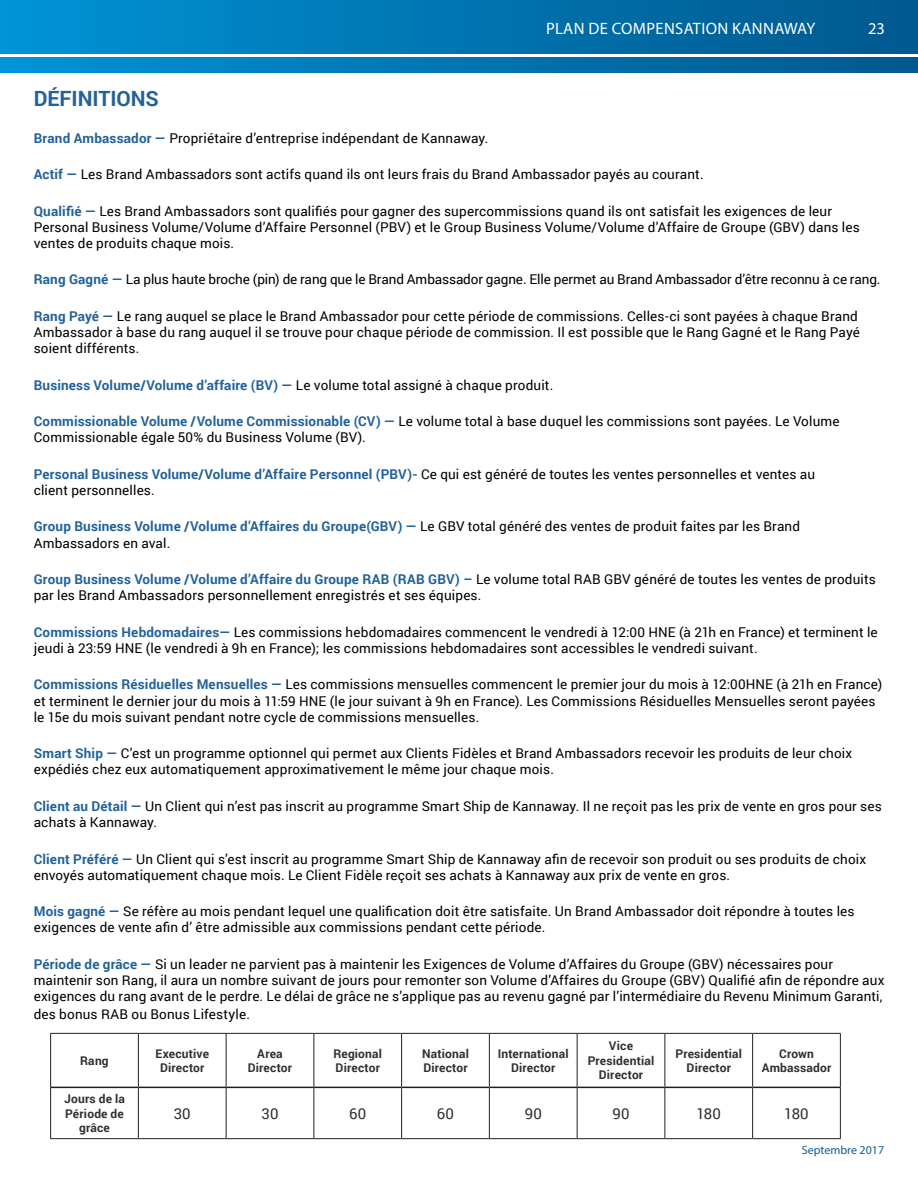
<style>
.page{position:relative;width:918px;height:1188px;background:#fff}
.page>*{position:absolute;margin:0;border:0;box-sizing:border-box;transform-origin:0 0}
.t1{font:700 21px "Roboto";letter-spacing:-.005em;color:#22629a}
.t2{font:16.5px "Myriad Pro";letter-spacing:.02em;color:#fff}
.t3{font:15px "Roboto";letter-spacing:.01em;color:#312f30}
.t4{font:13.5px/16.2px "Roboto";letter-spacing:.01em;color:#000}
.t5{font:700 13.5px "Roboto";letter-spacing:.01em;color:#22629a}
.t6{font:700 12px/14.4px "Roboto";letter-spacing:.015em;color:#312f30;text-align:center}
.t7{font:12px "Myriad Pro";color:#105d97}
.s1{font-weight:700;color:#22629a}
.s2{font-weight:400;color:#000}
</style>
<div class="page">
<div style="left:0;top:0;width:918px;height:54px;background:linear-gradient(to right,#0093d6,#01588d)"></div>
<svg style="left:0;top:57px;width:918px;height:15px;background:#0075b1"></svg>
<hr style="left:50px;top:1033px;width:88px;height:1px;background:#231f20">
<hr style="left:50px;top:1034px;width:1px;height:53px;background:#231f20">
<hr style="left:138px;top:1033px;width:88px;height:1px;background:#231f20">
<hr style="left:138px;top:1034px;width:1px;height:53px;background:#231f20">
<hr style="left:226px;top:1033px;width:88px;height:1px;background:#231f20">
<hr style="left:226px;top:1034px;width:1px;height:53px;background:#231f20">
<hr style="left:314px;top:1033px;width:88px;height:1px;background:#231f20">
<hr style="left:314px;top:1034px;width:1px;height:53px;background:#231f20">
<hr style="left:402px;top:1033px;width:87px;height:1px;background:#231f20">
<hr style="left:401px;top:1034px;width:1px;height:53px;background:#231f20">
<hr style="left:489px;top:1033px;width:88px;height:1px;background:#231f20">
<hr style="left:489px;top:1034px;width:1px;height:53px;background:#231f20">
<hr style="left:577px;top:1033px;width:88px;height:1px;background:#231f20">
<hr style="left:577px;top:1034px;width:1px;height:53px;background:#231f20">
<hr style="left:665px;top:1033px;width:88px;height:1px;background:#231f20">
<hr style="left:664px;top:1034px;width:1px;height:53px;background:#231f20">
<hr style="left:753px;top:1033px;width:88px;height:1px;background:#231f20">
<hr style="left:752px;top:1034px;width:1px;height:53px;background:#231f20">
<hr style="left:840px;top:1034px;width:1px;height:53px;background:#231f20">
<hr style="left:50px;top:1087px;width:1px;height:51px;background:#231f20">
<hr style="left:138px;top:1088px;width:1px;height:50px;background:#231f20">
<hr style="left:226px;top:1088px;width:1px;height:50px;background:#231f20">
<hr style="left:314px;top:1088px;width:1px;height:50px;background:#231f20">
<hr style="left:401px;top:1088px;width:1px;height:50px;background:#231f20">
<hr style="left:489px;top:1088px;width:1px;height:50px;background:#231f20">
<hr style="left:577px;top:1088px;width:1px;height:50px;background:#231f20">
<hr style="left:664px;top:1088px;width:1px;height:50px;background:#231f20">
<hr style="left:752px;top:1088px;width:1px;height:50px;background:#231f20">
<hr style="left:840px;top:1087px;width:1px;height:51px;background:#231f20">
<hr style="left:50px;top:1138px;width:88px;height:1px;background:#231f20">
<hr style="left:138px;top:1138px;width:88px;height:1px;background:#231f20">
<hr style="left:226px;top:1138px;width:88px;height:1px;background:#231f20">
<hr style="left:314px;top:1138px;width:88px;height:1px;background:#231f20">
<hr style="left:402px;top:1138px;width:87px;height:1px;background:#231f20">
<hr style="left:489px;top:1138px;width:88px;height:1px;background:#231f20">
<hr style="left:577px;top:1138px;width:88px;height:1px;background:#231f20">
<hr style="left:665px;top:1138px;width:88px;height:1px;background:#231f20">
<hr style="left:753px;top:1138px;width:88px;height:1px;background:#231f20">
<hr style="left:51px;top:1087px;width:87px;height:1px;background:#231f20">
<hr style="left:138px;top:1087px;width:88px;height:1px;background:#231f20">
<hr style="left:226px;top:1087px;width:88px;height:1px;background:#231f20">
<hr style="left:314px;top:1087px;width:88px;height:1px;background:#231f20">
<hr style="left:402px;top:1087px;width:87px;height:1px;background:#231f20">
<hr style="left:489px;top:1087px;width:88px;height:1px;background:#231f20">
<hr style="left:577px;top:1087px;width:88px;height:1px;background:#231f20">
<hr style="left:665px;top:1087px;width:88px;height:1px;background:#231f20">
<hr style="left:753px;top:1087px;width:87px;height:1px;background:#231f20">
<p class="t2" style="left:546px;top:18px;width:271px">PLAN DE COMPENSATION KANNAWAY</p>
<p class="t2" style="left:868px;top:18px;width:18px">23</p>
<h1 class="t1" style="left:34px;top:84px;width:127px">DÉFINITIONS</h1>
<p class="t4" style="left:34px;top:129px;width:456px"><span class="s1">Brand Ambassador —</span> Propriétaire d’entreprise indépendant de Kannaway.</p>
<p class="t4" style="left:34px;top:166px;width:672px"><span class="s1">Actif —</span> Les Brand Ambassadors sont actifs quand ils ont leurs frais du Brand Ambassador payés au courant.</p>
<p class="t4" style="left:34px;top:202px;width:828px"><span class="s1">Qualifié —</span> Les Brand Ambassadors sont qualifiés pour gagner des supercommissions quand ils ont satisfait les exigences de leur<br>Personal Business Volume/Volume d’Affaire Personnel (PBV) et le Group Business Volume/Volume d’Affaire de Groupe (GBV) dans les ventes de produits chaque mois.</p>
<p class="t4" style="left:34px;top:271px;width:848px"><span class="s1">Rang Gagné —</span> La plus haute broche (pin) de rang que le Brand Ambassador gagne. Elle permet au Brand Ambassador d’être reconnu à ce rang.</p>
<p class="t4" style="left:34px;top:307px;width:828px"><span class="s1">Rang Payé —</span> Le rang auquel se place le Brand Ambassador pour cette période de commissions. Celles-ci sont payées à chaque Brand<br>Ambassador à base du rang auquel il se trouve pour chaque période de commission. Il est possible que le Rang Gagné et le Rang Payé soient différents.</p>
<p class="t5" style="left:34px;top:375px;width:521px">Business Volume/Volume d’affaire (BV) — <span class="s2">Le volume total assigné à chaque produit.</span></p>
<p class="t4" style="left:34px;top:413px;width:807px"><span class="s1">Commissionable Volume /Volume Commissionable (CV) —</span> Le volume total à base duquel les commissions sont payées. Le Volume<br>Commissionable égale 50% du Business Volume (BV).</p>
<p class="t4" style="left:34px;top:465px;width:783px"><span class="s1">Personal Business Volume/Volume d’Affaire Personnel (PBV)-</span> Ce qui est généré de toutes les ventes personnelles et ventes au client personnelles.</p>
<p class="t4" style="left:34px;top:518px;width:768px"><span class="s1">Group Business Volume /Volume d’Affaires du Groupe(GBV) —</span> Le GBV total généré des ventes de produit faites par les Brand<br>Ambassadors en aval.</p>
<p class="t4" style="left:34px;top:571px;width:844px"><span class="s1">Group Business Volume /Volume d’Affaire du Groupe RAB (RAB GBV) –</span> Le volume total RAB GBV généré de toutes les ventes de produits par les Brand Ambassadors personnellement enregistrés et ses équipes.</p>
<p class="t4" style="left:34px;top:623px;width:846px"><span class="s1">Commissions Hebdomadaires—</span> Les commissions hebdomadaires commencent le vendredi à 12:00 HNE (à 21h en France) et terminent le jeudi à 23:59 HNE (le vendredi à 9h en France); les commissions hebdomadaires sont accessibles le vendredi suivant.</p>
<p class="t4" style="left:34px;top:676px;width:850px"><span class="s1">Commissions Résiduelles Mensuelles —</span> Les commissions mensuelles commencent le premier jour du mois à 12:00HNE (à 21h en France) et terminent le dernier jour du mois à 11:59 HNE (le jour suivant à 9h en France). Les Commissions Résiduelles Mensuelles seront payées le 15e du mois suivant pendant notre cycle de commissions mensuelles.</p>
<p class="t4" style="left:34px;top:745px;width:820px"><span class="s1">Smart Ship —</span> C’est un programme optionnel qui permet aux Clients Fidèles et Brand Ambassadors recevoir les produits de leur choix expédiés chez eux automatiquement approximativement le même jour chaque mois.</p>
<p class="t4" style="left:34px;top:798px;width:850px"><span class="s1">Client au Détail —</span> Un Client qui n’est pas inscrit au programme Smart Ship de Kannaway. Il ne reçoit pas les prix de vente en gros pour ses achats à Kannaway.</p>
<p class="t4" style="left:34px;top:850px;width:834px"><span class="s1">Client Préféré —</span> Un Client qui s’est inscrit au programme Smart Ship de Kannaway afin de recevoir son produit ou ses produits de choix envoyés automatiquement chaque mois. Le Client Fidèle reçoit ses achats à Kannaway aux prix de vente en gros.</p>
<p class="t4" style="left:34px;top:903px;width:822px"><span class="s1">Mois gagné —</span> Se réfère au mois pendant lequel une qualification doit être satisfaite. Un Brand Ambassador doit répondre à toutes les exigences de vente afin d’ être admissible aux commissions pendant cette période.</p>
<p class="t4" style="left:34px;top:955px;width:852px"><span class="s1">Période de grâce —</span> Si un leader ne parvient pas à maintenir les Exigences de Volume d’Affaires du Groupe (GBV) nécessaires pour maintenir son Rang, il aura un nombre suivant de jours pour remonter son Volume d’Affaires du Groupe (GBV) Qualifié afin de répondre aux exigences du rang avant de le perdre. Le délai de grâce ne s’applique pas au revenu gagné par l’intermédiaire du Revenu Minimum Garanti,</p>
<p class="t4" style="left:34px;top:1006px;width:218px">des bonus RAB ou Bonus Lifestyle.</p>
<p class="t6" style="left:80px;top:1053px;width:30px">Rang</p>
<p class="t6" style="left:155px;top:1046px;width:55px">Executive<br>Director</p>
<p class="t6" style="left:248px;top:1046px;width:46px">Area<br>Director</p>
<p class="t6" style="left:333px;top:1046px;width:50px;text-align:left">Regional<br>Director</p>
<p class="t6" style="left:422px;top:1046px;width:48px;text-align:left">National<br>Director</p>
<p class="t6" style="left:498px;top:1046px;width:73px">International<br>Director</p>
<p class="t6" style="left:588px;top:1039px;width:68px">Vice<br>Presidential<br>Director</p>
<p class="t6" style="left:675px;top:1046px;width:68px">Presidential<br>Director</p>
<p class="t6" style="left:762px;top:1046px;width:71px">Crown<br>Ambassador</p>
<p class="t6" style="left:64px;top:1091px;width:62px">Jours de la<br>Période de grâce</p>
<p class="t3" style="left:174px;top:1103px;width:18px">30</p>
<p class="t3" style="left:262px;top:1103px;width:18px">30</p>
<p class="t3" style="left:349px;top:1103px;width:19px">60</p>
<p class="t3" style="left:437px;top:1103px;width:19px">60</p>
<p class="t3" style="left:525px;top:1103px;width:19px">90</p>
<p class="t3" style="left:612px;top:1103px;width:19px">90</p>
<p class="t3" style="left:697px;top:1103px;width:26px">180</p>
<p class="t3" style="left:784px;top:1103px;width:26px">180</p>
<p class="t7" style="left:802px;top:1143px;width:84px">Septembre 2017</p>
</div>
